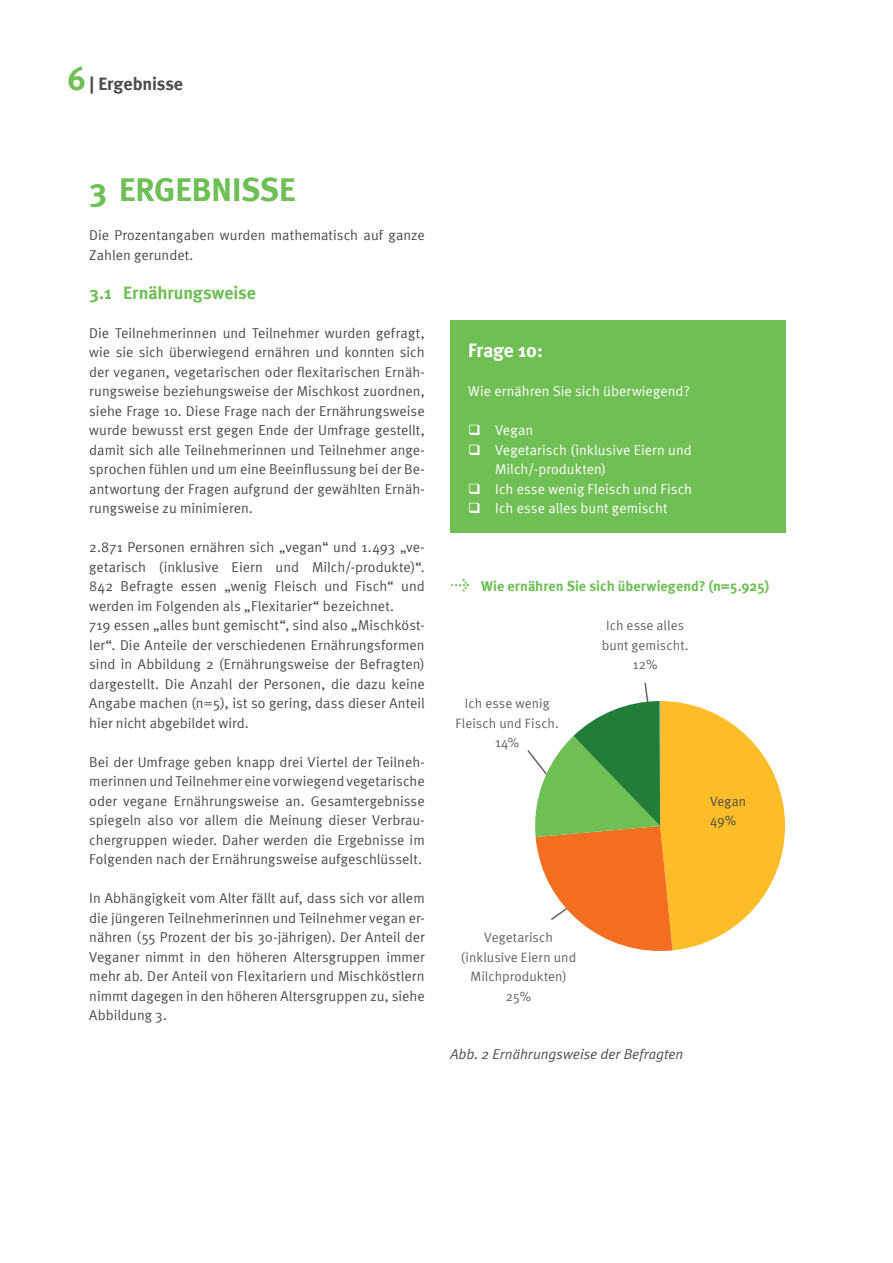
<style>
.page{position:relative;width:893px;height:1263px;background:#fff}
.page>*{position:absolute;margin:0;border:0;box-sizing:border-box;transform-origin:0 0}
.t1{font:700 33px "Meta";color:#6ebf55}
.t2{font:700 19.5px "Meta";color:#fff}
.t3{font:700 18px "Meta";color:#6ebf55}
.t4{font:700 18px "Meta";color:#4b4c4d}
.t5{font:14.25px/19.5px "Meta Normal";letter-spacing:.005em;color:#4b4c4d;text-align:justify}
.t6{font:14.25px/19.5px "Meta Normal";letter-spacing:.005em;color:#fff}
.t7{font:700 14.25px "Meta";letter-spacing:.01em;color:#6ebf55}
.t8{font:italic 14.25px "Meta Normal";color:#4b4c4d}
.t9{font:13.5px/19.5px "Meta Normal";letter-spacing:.005em;color:#636366;text-align:center}
.t10{font:13.5px/19.5px "Meta Normal";color:#4b4c4d}
.s1{font-size:33px;color:#6fbf54}
</style>
<div class="page">
<div style="left:450px;top:321px;width:336px;height:212px;background:#6fbf54"></div>
<svg style="left:527px;top:682px;width:258px;height:269px"></svg>
<svg style="left:451px;top:579px;width:18px;height:12px"></svg>
<p class="t4" style="left:67px;top:73px;width:117px"><span class="s1">6</span> | Ergebnisse</p>
<h1 class="t1" style="left:89px;top:170px;width:208px">3 Ergebnisse</h1>
<p class="t5" style="left:89px;top:226px;width:337px">Die Prozentangaben wurden mathematisch auf ganze<br>Zahlen gerundet.</p>
<p class="t3" style="left:89px;top:282px;width:168px">3.1 Ernährungsweise</p>
<p class="t5" style="left:89px;top:323px;width:337px">Die Teilnehmerinnen und Teilnehmer wurden gefragt, wie sie sich überwiegend ernähren und konnten sich der veganen, vegetarischen oder flexitarischen Ernäh&shy;rungsweise beziehungsweise der Mischkost zuordnen, siehe Frage 10. Diese Frage nach der Ernährungsweise wurde bewusst erst gegen Ende der Umfrage gestellt, damit sich alle Teilnehmerinnen und Teilnehmer ange&shy;sprochen fühlen und um eine Beeinflussung bei der Be&shy;antwortung der Fragen aufgrund der gewählten Ernäh&shy;rungsweise zu minimieren.</p>
<p class="t5" style="left:89px;top:537px;width:337px;text-align:left">2.871 Personen ernähren sich „vegan“ und 1.493 „ve&shy;getarisch (inklusive Eiern und Milch/-produkte)“.<br>842 Befragte essen „wenig Fleisch und Fisch“ und werden im Folgenden als „Flexitarier“ bezeichnet.<br>719 essen „alles bunt gemischt“, sind also „Mischköst&shy;ler“. Die Anteile der verschiedenen Ernährungsformen sind in Abbildung 2 (Ernährungsweise der Befragten) dargestellt. Die Anzahl der Personen, die dazu keine Angabe machen (n=5), ist so gering, dass dieser Anteil hier nicht abgebildet wird.</p>
<p class="t5" style="left:89px;top:752px;width:337px">Bei der Umfrage geben knapp drei Viertel der Teilneh&shy;merinnen und Teilnehmer eine vorwiegend vegetarische oder vegane Ernährungsweise an. Gesamtergebnisse spiegeln also vor allem die Meinung dieser Verbrau&shy;chergruppen wieder. Daher werden die Ergebnisse im Folgenden nach der Ernährungsweise aufgeschlüsselt.</p>
<p class="t5" style="left:89px;top:888px;width:337px">In Abhängigkeit vom Alter fällt auf, dass sich vor allem die jüngeren Teilnehmerinnen und Teilnehmer vegan er&shy;nähren (55 Prozent der bis 30-jährigen). Der Anteil der Veganer nimmt in den höheren Altersgruppen immer mehr ab. Der Anteil von Flexitariern und Mischköstlern nimmt dagegen in den höheren Altersgruppen zu, siehe Abbildung 3.</p>
<h2 class="t2" style="left:468px;top:339px;width:76px">Frage 10:</h2>
<p class="t6" style="left:468px;top:382px;width:223px">Wie ernähren Sie sich überwiegend?</p>
<p class="t6" style="left:495px;top:421px;width:198px">Vegan<br>Vegetarisch (inklusive Eiern und<br>Milch/-produkten)<br>Ich esse wenig Fleisch und Fisch<br>Ich esse alles bunt gemischt</p>
<p class="t7" style="left:481px;top:578px;width:290px">Wie ernähren Sie sich überwiegend? (n=5.925)</p>
<p class="t9" style="left:456px;top:694px;width:105px">Ich esse wenig<br>Fleisch und Fisch.<br>14%</p>
<p class="t9" style="left:602px;top:616px;width:88px">Ich esse alles bunt gemischt.<br>12%</p>
<p class="t10" style="left:710px;top:791px;width:38px">Vegan<br>49%</p>
<p class="t9" style="left:461px;top:928px;width:117px">Vegetarisch (inklusive Eiern und<br>Milchprodukten)<br>25%</p>
<p class="t8" style="left:450px;top:1046px;width:235px">Abb. 2 Ernährungsweise der Befragten</p>
</div>
